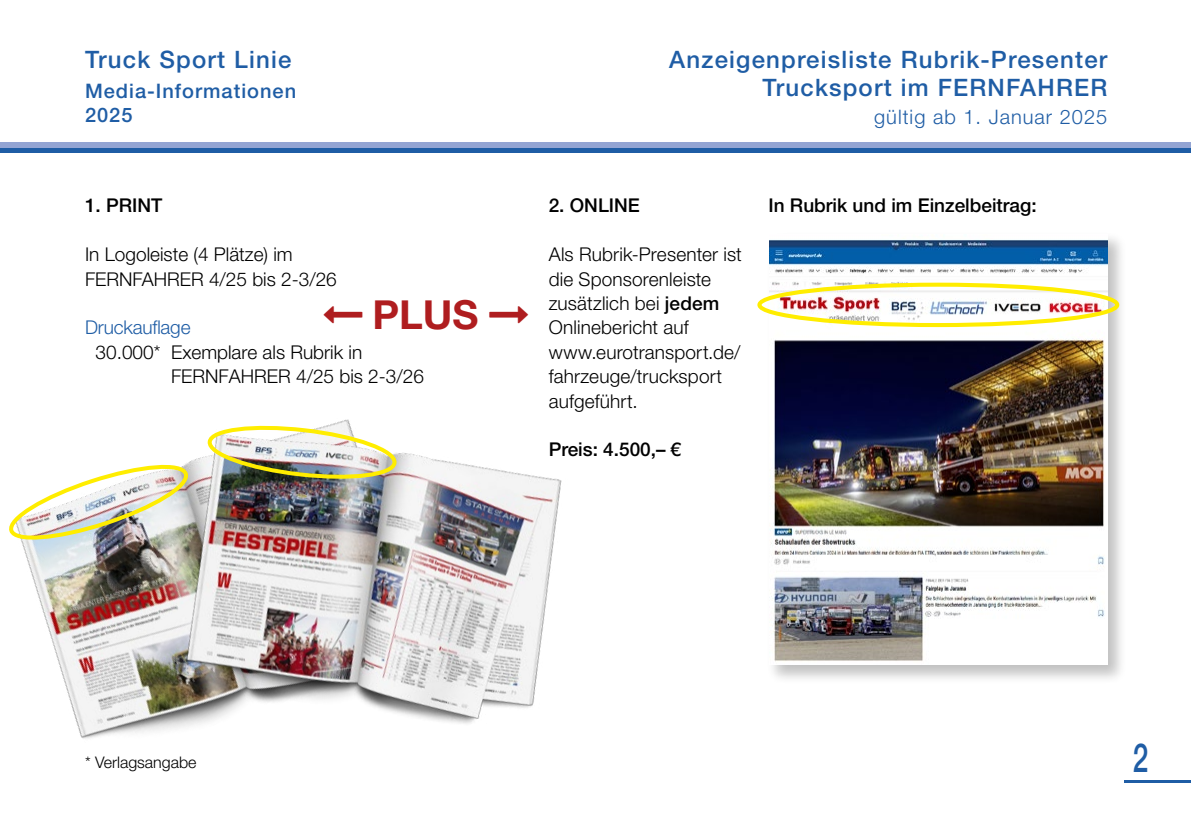
<style>
.page{position:relative;width:1191px;height:840px;background:#fff}
.page>*{position:absolute;margin:0;border:0;box-sizing:border-box;transform-origin:0 0}
.t1{font:700 40px "Helvetica Neue LT Std";color:#af1d1f}
.t2{font:500 40px "Helvetica Neue LT Std";color:#1f5da5;scale:.7 1}
.t3{font:500 24px/28px "Helvetica Neue LT Std";letter-spacing:.05em;color:#1f5da5;text-align:right}
.t4{font:500 20px/24px "Helvetica Neue LT Std";letter-spacing:.05em;color:#1f5da5}
.t5{font:300 20px "Helvetica Neue LT Std";letter-spacing:.05em;color:#1f5da5}
.t6{font:300 19px/24.4px "Helvetica Neue LT Std";letter-spacing:.005em;color:#000}
.t7{font:500 19px "Helvetica Neue LT Std";color:#000}
.t8{font:300 19px "Helvetica Neue LT Std";letter-spacing:-.01em;color:#1f5da5}
.t9{font:300 16px "Helvetica Neue LT Std";color:#000}
.s1{font-weight:500}
</style>
<div class="page">
<img style="left:23px;top:419px;width:326px;height:320px">
<img style="left:175px;top:427px;width:387px;height:306px">
<img style="left:9px;top:457px;width:181px;height:90px">
<img style="left:204px;top:420px;width:196px;height:60px">
<div style="left:766px;top:231px;width:361px;height:452px;background:#000;opacity:.25"></div>
<img style="left:769px;top:234px;width:338px;height:430px">
<div style="left:757px;top:282px;width:362px;height:45px;border:4px solid #ffed00;border-radius:50%"></div>
<div style="left:0;top:147px;width:1191px;height:6px;background:#1f5da5"></div>
<div style="left:0;top:142px;width:1191px;height:5px;background:#93a4d3"></div>
<hr style="left:1124px;top:780px;width:67px;height:2px;background:#1f5da5">
<p class="t3" style="left:85px;top:45px;width:208px">Truck Sport Linie</p>
<p class="t4" style="left:85px;top:79px;width:213px">Media-Informationen<br>2025</p>
<p class="t7" style="left:85px;top:194px;width:79px">1. PRINT</p>
<p class="t6" style="left:85px;top:241px;width:253px">In Logoleiste (4 Plätze) im<br>FERNFAHRER 4/25 bis 2-3/26</p>
<p class="t8" style="left:85px;top:316px;width:107px">Druckauflage</p>
<p class="t6" style="left:171px;top:339px;width:254px;text-indent:-75px">30.000* Exemplare als Rubrik in<br>FERNFAHRER 4/25 bis 2-3/26</p>
<h1 class="t1" style="left:372px;top:289px;width:108px">PLUS</h1>
<p class="t3" style="left:669px;top:45px;width:439px">Anzeigenpreisliste Rubrik-Presenter<br>Trucksport im FERNFAHRER</p>
<p class="t5" style="left:874px;top:105px;width:235px">gültig ab 1. Januar 2025</p>
<p class="t7" style="left:549px;top:194px;width:93px">2. ONLINE</p>
<p class="t6" style="left:549px;top:241px;width:195px">Als Rubrik-Presenter ist die Sponsorenleiste zusätzlich bei <span class="s1">jedem<br></span>Onlinebericht auf www.eurotransport.de/ fahrzeuge/trucksport aufgeführt.</p>
<p class="t7" style="left:549px;top:438px;width:134px">Preis: 4.500,– €</p>
<p class="t7" style="left:768px;top:194px;width:270px">In Rubrik und im Einzelbeitrag:</p>
<p class="t9" style="left:85px;top:751px;width:113px">* Verlagsangabe</p>
<h1 class="t2" style="left:1132px;top:733px;width:24px">2</h1>
</div>
